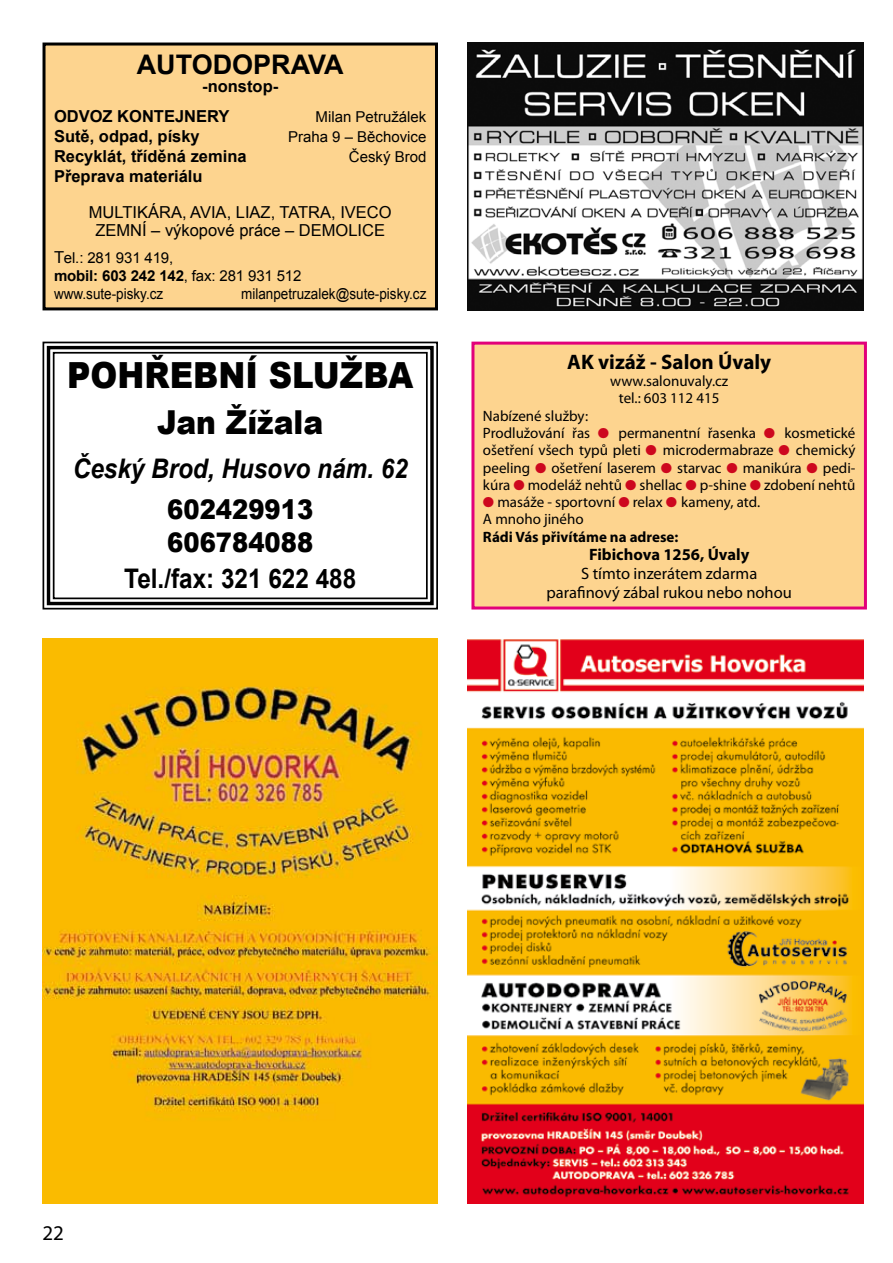
<style>
.page{position:relative;width:893px;height:1263px;background:#fff}
.page>*{position:absolute;margin:0;border:0;box-sizing:border-box;transform-origin:0 0}
.t1{font:900 36px "Arial";color:#000;scale:.9 1}
.t2{font:900 33px "Arial";color:#000;scale:.9 1}
.t3{font:italic 700 27px "Arial";color:#000;scale:.9 1}
.t4{font:900 27px/33px "Arial";color:#000;scale:.9 1}
.t5{font:700 27px "Arial";color:#000;scale:.9 1}
.t6{font:700 27px "Arial";color:#000}
.t7{font:700 21px "Myriad Pro";color:#000}
.t8{font:21px "Myriad Pro";color:#000}
.t9{font:700 16.5px/29.8px "Arial";color:#000}
.t10{font:16.5px/18px "Arial";color:#000;text-align:center}
.t11{font:16.5px/18.8px "Myriad Pro";color:#000;text-align:center}
.t12{font:700 16.5px "Myriad Pro";color:#000}
.t13{font:15px/17.2px "Myriad Pro";color:#000}
.t14{font:15px/18px "Arial";color:#000}
.t15{font:15px "Arial";color:#000;scale:.9 1}
.t16{font:700 15px "Myriad Pro";color:#000}
.s1{font-size:16.5px}
.s2{font-weight:700}
.s3{color:#cd071e}
</style>
<div class="page">
<svg style="left:42px;top:341px;width:396px;height:269px"></svg>
<div style="left:47px;top:346px;width:387px;height:259px;border:3px solid #000"></div>
<div style="left:53px;top:352px;width:375px;height:247px;border:2px solid #000"></div>
<img style="left:468px;top:43px;width:395px;height:267px">
<img style="left:468px;top:639px;width:395px;height:564px">
<div style="left:43px;top:638px;width:395px;height:565px;background:#fabb00"></div>
<img style="left:43px;top:686px;width:395px;height:434px">
<div style="left:44px;top:44px;width:392px;height:265px;background:#fdd48f"></div>
<div style="left:43px;top:43px;width:395px;height:267px;border:3px solid #000"></div>
<div style="left:473px;top:343px;width:392px;height:265px;background:#fdd48f"></div>
<div style="left:471px;top:342px;width:396px;height:267px;border:3px solid #e2007a"></div>
<h3 class="t6" style="left:137px;top:46px;width:209px">AUTODOPRAVA</h3>
<p class="t9" style="left:54px;top:72px;width:226px;text-indent:148px">-nonstop-<br>ODVOZ KONTEJNERY</p>
<p class="t14" style="left:316px;top:107px;width:112px">Milan Petružálek</p>
<p class="t9" style="left:54px;top:122px;width:147px">Sutě, odpad, písky</p>
<p class="t14" style="left:288px;top:128px;width:140px">Praha 9 – Běchovice</p>
<p class="t9" style="left:54px;top:142px;width:194px">Recyklát, tříděná zemina</p>
<p class="t14" style="left:349px;top:148px;width:79px">Český Brod</p>
<p class="t9" style="left:54px;top:162px;width:150px">Přeprava materiálu</p>
<p class="t10" style="left:89px;top:203px;width:304px">MULTIKÁRA, AVIA, LIAZ, TATRA, IVECO<br>ZEMNÍ – výkopové práce – DEMOLICE</p>
<p class="t14" style="left:54px;top:248px;width:249px"><span class="s1">T</span>el.: 281 931 419,<br><span class="s2">mobil: 603 242 142</span>, fax: 281 931 512 www.sute-pisky.cz</p>
<p class="t15" style="left:241px;top:283px;width:207px">milanpetruzalek@sute-pisky.cz</p>
<h1 class="t1" style="left:67px;top:349px;width:386px">POHŘEBNÍ SLUŽBA</h1>
<h2 class="t2" style="left:157px;top:398px;width:186px">JAN ŽÍŽALA</h2>
<h3 class="t3" style="left:73px;top:451px;width:374px">Český Brod, Husovo nám. 62</h3>
<h3 class="t4" style="left:167px;top:492px;width:164px">602429913<br>606784088</h3>
<h3 class="t5" style="left:124px;top:561px;width:259px">Tel./fax: 321 622 488</h3>
<h3 class="t7" style="left:567px;top:348px;width:205px">AK vizáž - Salon Úvaly</h3>
<p class="t13" style="left:610px;top:372px;width:120px;text-align:center">www.salonuvaly.cz tel.: 603 112 415</p>
<p class="t13" style="left:483px;top:407px;width:374px">Nabízené služby:<br>Prodlužování řas <span class="s3">●</span> permanentní řasenka <span class="s3">●</span> kosmetické ošetření všech typů pleti <span class="s3">●</span> microdermabraze <span class="s3">●</span> chemický peeling <span class="s3">●</span> ošetření laserem <span class="s3">●</span> starvac <span class="s3">●</span> manikúra <span class="s3">●</span> pedi&shy;kúra <span class="s3">●</span> modeláž nehtů <span class="s3">●</span> shellac <span class="s3">●</span> p-shine <span class="s3">●</span> zdobení nehtů</p>
<p class="t13" style="left:483px;top:493px;width:279px"><span class="s3">●</span> masáže - sportovní <span class="s3">●</span> relax <span class="s3">●</span> kameny, atd.<br>A mnoho jiného</p>
<p class="t16" style="left:483px;top:527px;width:197px">Rádi Vás přivítáme na adrese:</p>
<p class="t12" style="left:589px;top:544px;width:162px">Fibichova 1256, Úvaly</p>
<p class="t11" style="left:547px;top:564px;width:247px">S tímto inzerátem zdarma parafinový zábal rukou nebo nohou</p>
<h3 class="t8" style="left:43px;top:1220px;width:23px">22</h3>
</div>
